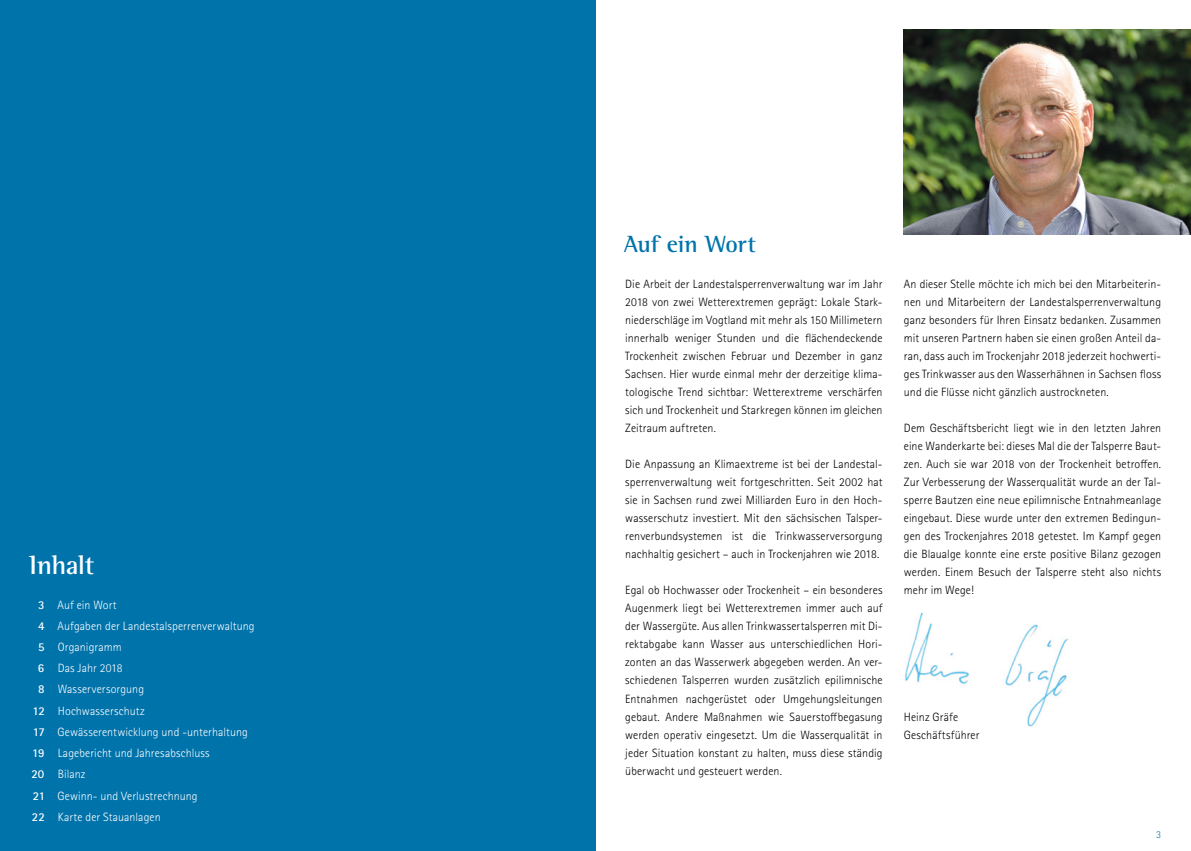
<style>
.page{position:relative;width:1191px;height:851px;background:#fff}
.page>*{position:absolute;margin:0;border:0;box-sizing:border-box;transform-origin:0 0}
.t1{font:700 27px "Rotis Semi Serif Std";letter-spacing:-.015em;color:#fff}
.t2{font:700 24px "Rotis Semi Serif Std";letter-spacing:-.005em;color:#0073ab}
.t3{font:300 12px/18px "Rotis Sans Serif Std";letter-spacing:.005em;color:#000;text-align:justify}
.t4{font:300 12px "Rotis Sans Serif Std";letter-spacing:.005em;color:#fff}
.t5{font:300 10.5px "Rotis Sans Serif Std";color:#0073ab}
.s1{font-weight:700}
</style>
<div class="page">
<img style="left:905px;top:612px;width:163px;height:115px">
<div style="left:0;top:0;width:595px;height:850px;background:#0073ab"></div>
<img style="left:904px;top:30px;width:287px;height:204px">
<h1 class="t1" style="left:29px;top:548px;width:67px">Inhalt</h1>
<p class="t4" style="left:38px;top:598px;width:80px"><span class="s1">3</span> Auf ein Wort</p>
<p class="t4" style="left:38px;top:619px;width:218px"><span class="s1">4</span> Aufgaben der Landestalsperrenverwaltung</p>
<p class="t4" style="left:38px;top:640px;width:85px"><span class="s1">5</span> Organigramm</p>
<p class="t4" style="left:38px;top:661px;width:86px"><span class="s1">6</span> Das Jahr 2018</p>
<p class="t4" style="left:38px;top:682px;width:108px"><span class="s1">8</span> Wasserversorgung</p>
<p class="t4" style="left:33px;top:703px;width:114px"><span class="s1">12</span> Hochwasserschutz</p>
<p class="t4" style="left:33px;top:724px;width:217px"><span class="s1">17</span> Gewässerentwicklung und -unterhaltung</p>
<p class="t4" style="left:32px;top:745px;width:179px"><span class="s1">19</span> Lagebericht und Jahresabschluss</p>
<p class="t4" style="left:31px;top:766px;width:56px"><span class="s1">20</span> Bilanz</p>
<p class="t4" style="left:33px;top:788px;width:166px"><span class="s1">21</span> Gewinn- und Verlustrechnung</p>
<p class="t4" style="left:32px;top:810px;width:130px"><span class="s1">22</span> Karte der Stauanlagen</p>
<h2 class="t2" style="left:624px;top:230px;width:134px">Auf ein Wort</h2>
<p class="t3" style="left:625px;top:275px;width:259px">Die Arbeit der Landestalsperrenverwaltung war im Jahr 2018 von zwei Wetterextremen geprägt: Lokale Stark&shy;niederschläge im Vogtland mit mehr als 150 Millimetern innerhalb weniger Stunden und die flächendeckende Trockenheit zwischen Februar und Dezember in ganz Sachsen. Hier wurde einmal mehr der derzeitige klima&shy;tologische Trend sichtbar: Wetterextreme verschärfen sich und Trockenheit und Starkregen können im gleichen Zeitraum auftreten.</p>
<p class="t3" style="left:625px;top:455px;width:259px">Die Anpassung an Klimaextreme ist bei der Landestal&shy;sperrenverwaltung weit fortgeschritten. Seit 2002 hat sie in Sachsen rund zwei Milliarden Euro in den Hoch&shy;wasserschutz investiert. Mit den sächsischen Talsper&shy;renverbundsystemen ist die Trinkwasserversorgung nachhaltig gesichert – auch in Trockenjahren wie 2018.</p>
<p class="t3" style="left:625px;top:581px;width:259px">Egal ob Hochwasser oder Trockenheit – ein besonderes Augenmerk liegt bei Wetterextremen immer auch auf der Wassergüte. Aus allen Trinkwassertalsperren mit Di&shy;rektabgabe kann Wasser aus unterschiedlichen Hori&shy;zonten an das Wasserwerk abgegeben werden. An ver&shy;schiedenen Talsperren wurden zusätzlich epilimnische Entnahmen nachgerüstet oder Umgehungsleitungen gebaut. Andere Maßnahmen wie Sauerstoffbegasung werden operativ eingesetzt. Um die Wasserqualität in jeder Situation konstant zu halten, muss diese ständig überwacht und gesteuert werden.</p>
<p class="t3" style="left:904px;top:275px;width:259px">An dieser Stelle möchte ich mich bei den Mitarbeiterin&shy;nen und Mitarbeitern der Landestalsperrenverwaltung ganz besonders für Ihren Einsatz bedanken. Zusammen mit unseren Partnern haben sie einen großen Anteil da&shy;ran, dass auch im Trockenjahr 2018 jederzeit hochwerti&shy;ges Trinkwasser aus den Wasserhähnen in Sachsen floss und die Flüsse nicht gänzlich austrockneten.</p>
<p class="t3" style="left:904px;top:419px;width:259px">Dem Geschäftsbericht liegt wie in den letzten Jahren eine Wanderkarte bei: dieses Mal die der Talsperre Baut&shy;zen. Auch sie war 2018 von der Trockenheit betroffen.<br>Zur Verbesserung der Wasserqualität wurde an der Tal&shy;sperre Bautzen eine neue epilimnische Entnahmeanlage eingebaut. Diese wurde unter den extremen Bedingun&shy;gen des Trockenjahres 2018 getestet. Im Kampf gegen die Blaualge konnte eine erste positive Bilanz gezogen werden. Einem Besuch der Talsperre steht also nichts mehr im Wege!</p>
<p class="t3" style="left:904px;top:707px;width:77px">Heinz Gräfe<br>Geschäftsführer</p>
<p class="t5" style="left:1156px;top:828px;width:7px">3</p>
</div>
